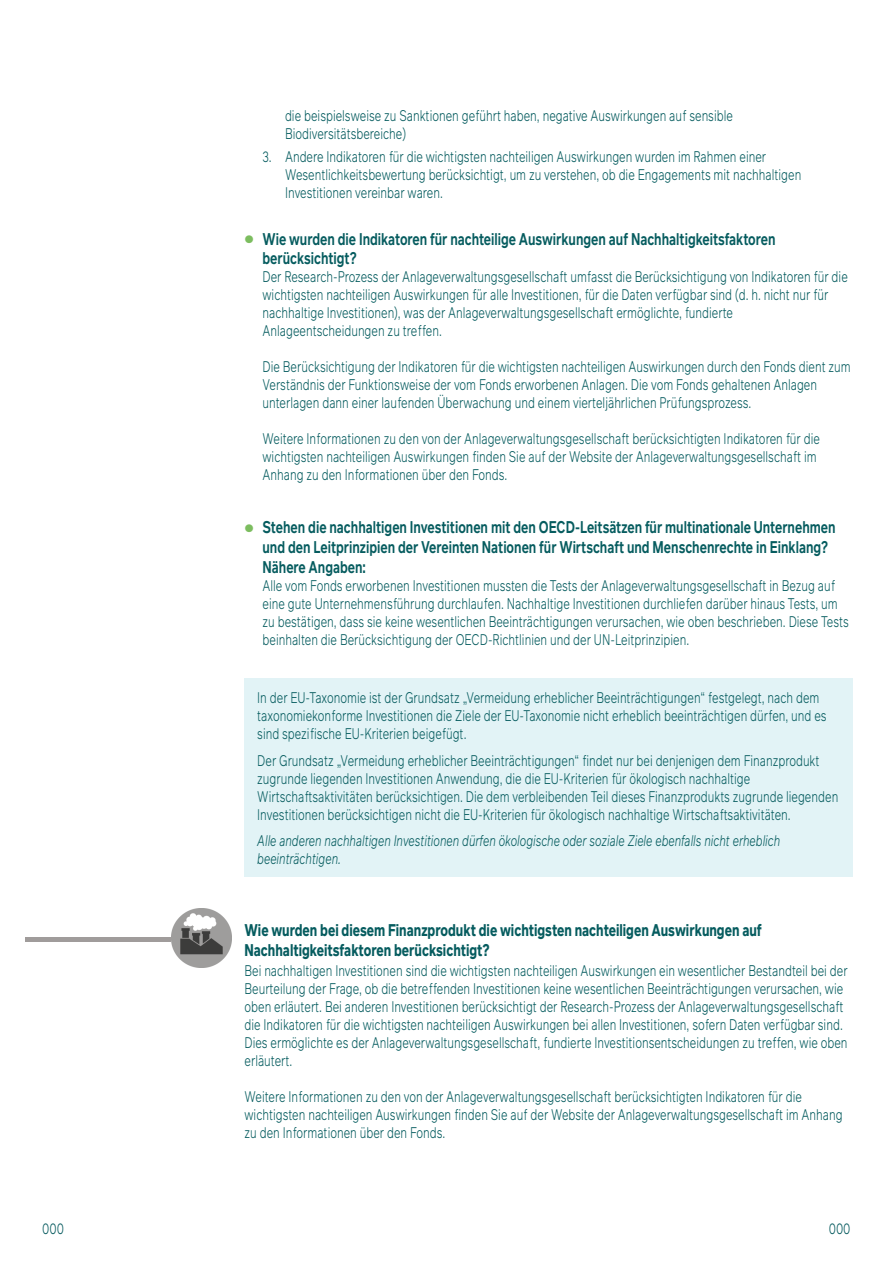
<style>
.page{position:relative;width:893px;height:1263px;background:#fff}
.page>*{position:absolute;margin:0;border:0;box-sizing:border-box;transform-origin:0 0}
.t1{font:600 16.5px/19.8px "Infra";color:#065c5f;scale:.76 1}
.Heading{font:700 16.5px/19.8px "Infra";color:#065c5f;scale:.76 1}
.Body_text_SFDR{font:300 15px/18px "Infra";color:#065c5f;scale:.76 1}
.Body_text_SFDR-2{font:italic 300 15px/18px "Infra";color:#065c5f;scale:.76 1}
.t2{font:300 15px "Infra";color:#04595d;scale:.76 1}
.s1{font-weight:300;font-size:10.5px;color:#7cbd5f}
</style>
<div class="page">
<div style="left:244px;top:679px;width:609px;height:198px;background:#e2f3f6"></div>
<div style="left:25px;top:937px;width:149px;height:5px;background:#a09c9b"></div>
<img style="left:171px;top:908px;width:60px;height:60px">
<p class="Body_text_SFDR" style="left:285px;top:106px;width:591px">die beispielsweise zu Sanktionen geführt haben, negative Auswirkungen auf sensible<br>Biodiversitätsbereiche)</p>
<p class="Body_text_SFDR" style="left:285px;top:147px;width:681px;text-indent:-22px">3. Andere Indikatoren für die wichtigsten nachteiligen Auswirkungen wurden im Rahmen einer<br>Wesentlichkeitsbewertung berücksichtigt, um zu verstehen, ob die Engagements mit nachhaltigen<br>Investitionen vereinbar waren.</p>
<p class="t1" style="left:262px;top:228px;width:677px;text-indent:-18px"><span class="s1">●</span> Wie wurden die Indikatoren für nachteilige Auswirkungen auf Nachhaltigkeitsfaktoren berücksichtigt?</p>
<p class="Body_text_SFDR" style="left:262px;top:268px;width:772px">Der Research-Prozess der Anlageverwaltungsgesellschaft umfasst die Berücksichtigung von Indikatoren für die wichtigsten nachteiligen Auswirkungen für alle Investitionen, für die Daten verfügbar sind (d. h. nicht nur für nachhaltige Investitionen), was der Anlageverwaltungsgesellschaft ermöglichte, fundierte Anlageentscheidungen zu treffen.</p>
<p class="Body_text_SFDR" style="left:262px;top:358px;width:776px">Die Berücksichtigung der Indikatoren für die wichtigsten nachteiligen Auswirkungen durch den Fonds dient zum<br>Verständnis der Funktionsweise der vom Fonds erworbenen Anlagen. Die vom Fonds gehaltenen Anlagen unterlagen dann einer laufenden Überwachung und einem vierteljährlichen Prüfungsprozess.</p>
<p class="Body_text_SFDR" style="left:262px;top:430px;width:735px">Weitere Informationen zu den von der Anlageverwaltungsgesellschaft berücksichtigten Indikatoren für die wichtigsten nachteiligen Auswirkungen finden Sie auf der Website der Anlageverwaltungsgesellschaft im<br>Anhang zu den Informationen über den Fonds.</p>
<p class="t1" style="left:262px;top:517px;width:756px;text-indent:-18px"><span class="s1">●</span> Stehen die nachhaltigen Investitionen mit den OECD-Leitsätzen für multinationale Unternehmen und den Leitprinzipien der Vereinten Nationen für Wirtschaft und Menschenrechte in Einklang?<br>Nähere Angaben:</p>
<p class="Body_text_SFDR" style="left:262px;top:576px;width:773px">Alle vom Fonds erworbenen Investitionen mussten die Tests der Anlageverwaltungsgesellschaft in Bezug auf eine gute Unternehmensführung durchlaufen. Nachhaltige Investitionen durchliefen darüber hinaus Tests, um zu bestätigen, dass sie keine wesentlichen Beeinträchtigungen verursachen, wie oben beschrieben. Diese Tests beinhalten die Berücksichtigung der OECD-Richtlinien und der UN-Leitprinzipien.</p>
<p class="Body_text_SFDR" style="left:257px;top:688px;width:751px">In der EU-Taxonomie ist der Grundsatz „Vermeidung erheblicher Beeinträchtigungen“ festgelegt, nach dem taxonomiekonforme Investitionen die Ziele der EU-Taxonomie nicht erheblich beeinträchtigen dürfen, und es sind spezifische EU-Kriterien beigefügt.</p>
<p class="Body_text_SFDR" style="left:257px;top:751px;width:766px">Der Grundsatz „Vermeidung erheblicher Beeinträchtigungen“ findet nur bei denjenigen dem Finanzprodukt zugrunde liegenden Investitionen Anwendung, die die EU-Kriterien für ökologisch nachhaltige Wirtschaftsaktivitäten berücksichtigen. Die dem verbleibenden Teil dieses Finanzprodukts zugrunde liegenden Investitionen berücksichtigen nicht die EU-Kriterien für ökologisch nachhaltige Wirtschaftsaktivitäten.</p>
<p class="Body_text_SFDR-2" style="left:257px;top:831px;width:690px">Alle anderen nachhaltigen Investitionen dürfen ökologische oder soziale Ziele ebenfalls nicht erheblich beeinträchtigen.</p>
<p class="Heading" style="left:244px;top:920px;width:682px">Wie wurden bei diesem Finanzprodukt die wichtigsten nachteiligen Auswirkungen auf<br>Nachhaltigkeitsfaktoren berücksichtigt?</p>
<p class="Body_text_SFDR" style="left:244px;top:961px;width:795px">Bei nachhaltigen Investitionen sind die wichtigsten nachteiligen Auswirkungen ein wesentlicher Bestandteil bei der Beurteilung der Frage, ob die betreffenden Investitionen keine wesentlichen Beeinträchtigungen verursachen, wie oben erläutert. Bei anderen Investitionen berücksichtigt der Research-Prozess der Anlageverwaltungsgesellschaft die Indikatoren für die wichtigsten nachteiligen Auswirkungen bei allen Investitionen, sofern Daten verfügbar sind.<br>Dies ermöglichte es der Anlageverwaltungsgesellschaft, fundierte Investitionsentscheidungen zu treffen, wie oben erläutert.</p>
<p class="Body_text_SFDR" style="left:244px;top:1087px;width:788px">Weitere Informationen zu den von der Anlageverwaltungsgesellschaft berücksichtigten Indikatoren für die wichtigsten nachteiligen Auswirkungen finden Sie auf der Website der Anlageverwaltungsgesellschaft im Anhang zu den Informationen über den Fonds.</p>
<p class="t2" style="left:42px;top:1218px;width:30px">000</p>
<p class="t2" style="left:829px;top:1218px;width:30px">000</p>
</div>
